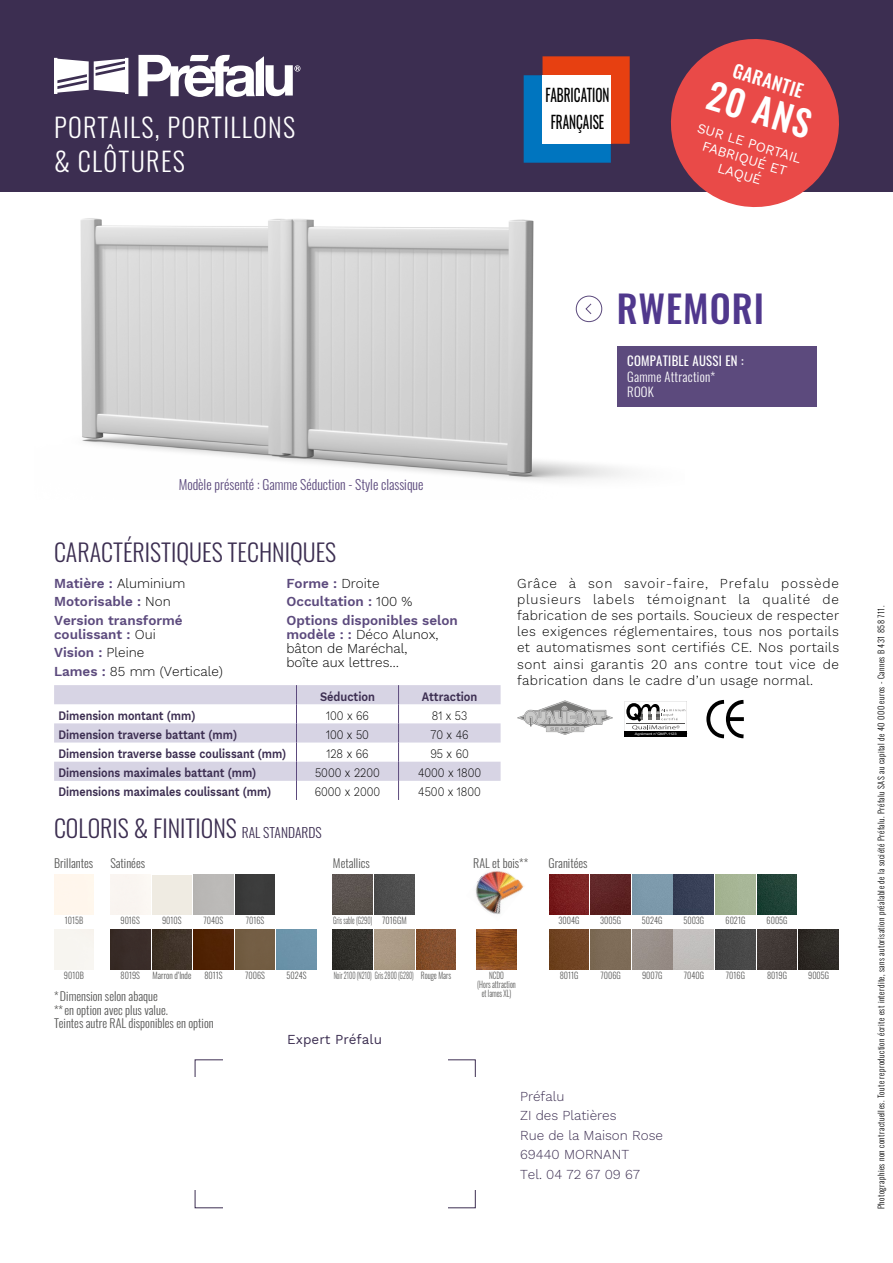
<style>
.page{position:relative;width:893px;height:1263px;background:#fff}
.page>*{position:absolute;margin:0;border:0;box-sizing:border-box;transform-origin:0 0}
.t1{font:500 37.5px "Oswald";letter-spacing:.025em;color:#50388d}
.t2{font:500 36px "Oswald";color:#fff}
.t3{font:300 26.25px/34.2px "Oswald";letter-spacing:.05em;color:#fff}
.t4{font:300 24px "Oswald";color:#3c2e51}
.t5{font:500 18px "Oswald";color:#fff}
.t6{font:17.1px/26.4px "Oswald";color:#000;text-align:center;scale:.77 1}
.t7{font:300 13.5px/16.2px "Work Sans";letter-spacing:.025em;color:#000;text-align:justify}
.t8{font:600 13.5px/18.5px "Work Sans";color:#5c4a7d}
.t9{font:300 13.5px/19.5px "Work Sans";color:#3c2e51}
.t10{font:300 13.5px/14.2px "Work Sans";color:#000}
.t11{font:300 13.5px "Oswald";color:#5c4a7d}
.t12{font:13.5px/16.2px "Work Sans";color:#fff;text-align:center}
.t13{font:13.5px "Work Sans";color:#3c2e51}
.t14{font:600 12.75px "Work Sans";color:#3c2e51;scale:.85 1}
.t15{font:300 12.75px "Work Sans";color:#000;scale:.87 1}
.t16{font:300 12.75px/15.8px "Oswald";letter-spacing:.02em;color:#fff}
.t17{font:600 12.75px "Work Sans";color:#3c2e51;scale:.87 1}
.t18{font:12.75px "Oswald";letter-spacing:.02em;color:#fff}
.t19{font:300 12px/13.5px "Oswald";color:#575756}
.t20{font:300 9px "Oswald";color:#575756;scale:.92 1}
.t21{font:300 9px/9px "Oswald";color:#575756;text-align:center;scale:.79 1}
.t22{font:300 9px "Oswald";color:#575756;scale:.69 1}
.t23{font:300 9px "Oswald";color:#575756;scale:.71 1}
.t24{font:300 9px "Oswald";color:#575756;scale:.83 1}
.t25{font:300 8.25px "Oswald";letter-spacing:.05em;color:#000}
.t26{font:3.3px "Arial";letter-spacing:-.005em;color:#fff;scale:1.25 1}
.s1{font-weight:300;color:#000}
.s2{font-weight:600;color:#5c4a7d}
.s3{font-size:13.5px}
</style>
<div class="page">
<div style="left:0;top:0;width:893px;height:191px;background:#3c2e51"></div>
<svg style="left:54px;top:58px;width:74px;height:36px"></svg>
<svg style="left:138px;top:55px;width:162px;height:42px"></svg>
<svg style="left:524px;top:56px;width:106px;height:107px;background:#6d5464"></svg>
<div style="left:542px;top:75px;width:69px;height:69px;background:#fff"></div>
<svg style="left:664px;top:39px;width:182px;height:169px"></svg>
<div style="left:277px;top:930px;width:39px;height:39px;background:#6d93aa"></div>
<div style="left:110px;top:930px;width:40px;height:39px;background:#392c29"></div>
<img style="left:152px;top:930px;width:40px;height:39px">
<div style="left:194px;top:930px;width:39px;height:39px;background:#502204"></div>
<div style="left:152px;top:875px;width:40px;height:40px;background:#efebe2"></div>
<div style="left:235px;top:875px;width:40px;height:40px;background:#3b3b3b"></div>
<div style="left:235px;top:930px;width:40px;height:39px;background:#735d43"></div>
<div style="left:375px;top:875px;width:39px;height:40px;background:#4e4e4e"></div>
<img style="left:333px;top:875px;width:40px;height:40px">
<img style="left:333px;top:930px;width:40px;height:39px">
<img style="left:416px;top:930px;width:40px;height:39px">
<img style="left:475px;top:870px;width:49px;height:45px">
<img style="left:477px;top:930px;width:39px;height:39px">
<img style="left:757px;top:875px;width:40px;height:40px">
<img style="left:549px;top:875px;width:40px;height:40px">
<img style="left:549px;top:930px;width:40px;height:39px">
<div style="left:674px;top:875px;width:40px;height:40px;background:#374057"></div>
<img style="left:591px;top:875px;width:81px;height:40px">
<div style="left:716px;top:930px;width:39px;height:39px;background:#474747"></div>
<img style="left:799px;top:930px;width:39px;height:39px">
<img style="left:591px;top:930px;width:81px;height:39px">
<div style="left:757px;top:930px;width:40px;height:39px;background:#403835"></div>
<svg style="left:706px;top:700px;width:38px;height:38px"></svg>
<svg style="left:625px;top:701px;width:62px;height:31px"></svg>
<div style="left:625px;top:732px;width:62px;height:5px;background:#000"></div>
<img style="left:517px;top:700px;width:95px;height:35px">
<img style="left:80px;top:207px;width:605px;height:274px">
<svg style="left:585px;top:303px;width:7px;height:12px"></svg>
<div style="left:576px;top:296px;width:26px;height:26px;border:1px solid #5c4a7d;border-radius:50%"></div>
<div style="left:617px;top:346px;width:199px;height:60px;background:#5c4a7d"></div>
<svg style="left:54px;top:685px;width:447px;height:115px"></svg>
<h3 class="t3" style="left:54px;top:107px;width:243px">PORTAILS, PORTILLONS &amp; CLÔTURES</h3>
<p class="t6" style="left:545px;top:81px;width:85px">FABRICATION<br>FRANÇAISE</p>
<h3 class="t5" style="left:738px;top:55px;width:74px;rotate:17deg">GARANTIE</h3>
<h2 class="t2" style="left:718px;top:64px;width:108px;rotate:17deg">20 ANS</h2>
<p class="t12" style="left:700px;top:119px;width:110px;rotate:17deg">SUR LE PORTAIL<br>FABRIQUÉ ET<br>LAQUÉ</p>
<h1 class="t1" style="left:617px;top:275px;width:149px">RWEMORI</h1>
<p class="t11" style="left:179px;top:473px;width:246px">Modèle présenté : Gamme Séduction - Style classique</p>
<h3 class="t4" style="left:54px;top:531px;width:284px">CARACTÉRISTIQUES TECHNIQUES</h3>
<p class="t8" style="left:54px;top:573px;width:133px">Matière : <span class="s1">Aluminium<br></span>Motorisable : <span class="s1">Non<br></span>Version transformé</p>
<p class="t8" style="left:54px;top:624px;width:171px">coulissant : <span class="s1">Oui<br></span>Vision : <span class="s1">Pleine<br></span>Lames : <span class="s1">85 mm (Verticale)</span></p>
<p class="t8" style="left:286px;top:573px;width:173px">Forme : <span class="s1">Droite<br></span>Occultation : <span class="s1">100 %<br></span>Options disponibles selon</p>
<p class="t10" style="left:286px;top:627px;width:154px"><span class="s2">modèle : :</span> Déco Alunox, bâton de Maréchal, boîte aux lettres…</p>
<p class="t17" style="left:320px;top:687px;width:65px">Séduction</p>
<p class="t17" style="left:422px;top:687px;width:66px">Attraction</p>
<p class="t14" style="left:58px;top:706px;width:163px">Dimension montant (mm)</p>
<p class="t15" style="left:326px;top:706px;width:51px">100 x 66</p>
<p class="t15" style="left:432px;top:706px;width:42px">81 x 53</p>
<p class="t14" style="left:58px;top:725px;width:212px">Dimension traverse battant (mm)</p>
<p class="t15" style="left:326px;top:725px;width:51px">100 x 50</p>
<p class="t15" style="left:431px;top:725px;width:45px">70 x 46</p>
<p class="t14" style="left:58px;top:744px;width:270px">Dimension traverse basse coulissant (mm)</p>
<p class="t15" style="left:326px;top:744px;width:50px">128 x 66</p>
<p class="t15" style="left:430px;top:744px;width:46px">95 x 60</p>
<p class="t14" style="left:58px;top:763px;width:234px">Dimensions maximales battant (mm)</p>
<p class="t15" style="left:315px;top:763px;width:76px">5000 x 2200</p>
<p class="t15" style="left:418px;top:763px;width:74px">4000 x 1800</p>
<p class="t14" style="left:58px;top:782px;width:252px">Dimensions maximales coulissant (mm)</p>
<p class="t15" style="left:315px;top:782px;width:77px">6000 x 2000</p>
<p class="t15" style="left:418px;top:782px;width:73px">4500 x 1800</p>
<p class="t18" style="left:627px;top:349px;width:118px">COMPATIBLE AUSSI EN :</p>
<p class="t16" style="left:627px;top:367px;width:90px">Gamme Attraction*<br>ROOK</p>
<p class="t7" style="left:517px;top:574px;width:324px">Grâce à son savoir-faire, Prefalu possède plusieurs labels témoignant la qualité de fabrication de ses portails. Soucieux de respecter les exigences réglementaires, tous nos portails et automatismes sont certifiés CE. Nos portails sont ainsi garantis 20 ans contre tout vice de fabrication dans le cadre d’un usage normal.</p>
<p class="t26" style="left:635px;top:732px;width:35px">Agrément n°QMP-1123</p>
<h3 class="t4" style="left:54px;top:807px;width:269px">COLORIS &amp; FINITIONS <span class="s3">RAL STANDARDS</span></h3>
<p class="t19" style="left:54px;top:855px;width:41px">Brillantes</p>
<p class="t19" style="left:110px;top:855px;width:36px">Satinées</p>
<p class="t19" style="left:333px;top:855px;width:38px">Metallics</p>
<p class="t19" style="left:473px;top:855px;width:56px">RAL et bois**</p>
<p class="t19" style="left:548px;top:855px;width:41px">Granitées</p>
<p class="t20" style="left:65px;top:913px;width:22px">1015B</p>
<p class="t20" style="left:121px;top:913px;width:23px">9016S</p>
<p class="t20" style="left:162px;top:913px;width:23px">9010S</p>
<p class="t20" style="left:204px;top:913px;width:23px">7040S</p>
<p class="t20" style="left:246px;top:913px;width:22px">7016S</p>
<p class="t20" style="left:382px;top:913px;width:28px">7016GM</p>
<p class="t20" style="left:559px;top:913px;width:24px">3004G</p>
<p class="t23" style="left:333px;top:913px;width:57px">Gris sable (G290)</p>
<p class="t20" style="left:600px;top:913px;width:24px">3005G</p>
<p class="t20" style="left:642px;top:913px;width:24px">5024G</p>
<p class="t20" style="left:64px;top:967px;width:23px">9010B</p>
<p class="t20" style="left:121px;top:967px;width:23px">8019S</p>
<p class="t20" style="left:204px;top:967px;width:21px">8011S</p>
<p class="t22" style="left:334px;top:967px;width:118px">Noir 2100 (N210) Gris 2800 (G280)</p>
<p class="t20" style="left:560px;top:967px;width:22px">8011G</p>
<p class="t20" style="left:153px;top:967px;width:44px">Marron d’Inde</p>
<p class="t20" style="left:245px;top:967px;width:23px">7006S</p>
<p class="t20" style="left:600px;top:967px;width:24px">7006G</p>
<p class="t20" style="left:287px;top:967px;width:23px">5024S</p>
<p class="t24" style="left:421px;top:967px;width:38px">Rouge Mars</p>
<p class="t21" style="left:489px;top:970px;width:20px">NCDO</p>
<p class="t20" style="left:642px;top:967px;width:23px">9007G</p>
<p class="t21" style="left:477px;top:979px;width:50px">(Hors attraction et lames XL)</p>
<p class="t19" style="left:54px;top:988px;width:161px">*Dimension selon abaque<br>**en option avec plus value.<br>Teintes autre RAL disponibles en option</p>
<p class="t13" style="left:287px;top:1029px;width:96px">Expert Préfalu</p>
<p class="t9" style="left:520px;top:1086px;width:144px">Préfalu<br>ZI des Platières<br>Rue de la Maison Rose<br>69440 MORNANT<br>Tel. 04 72 67 09 67</p>
<p class="t20" style="left:683px;top:913px;width:24px">5003G</p>
<p class="t20" style="left:684px;top:967px;width:23px">7040G</p>
<p class="t20" style="left:726px;top:913px;width:23px">6021G</p>
<p class="t20" style="left:726px;top:967px;width:22px">7016G</p>
<p class="t20" style="left:767px;top:913px;width:24px">6005G</p>
<p class="t20" style="left:767px;top:967px;width:23px">8019G</p>
<p class="t20" style="left:808px;top:967px;width:24px">9005G</p>
<p class="t25" style="left:874px;top:1209px;width:605px;rotate:-90deg">Photographies non contractuelles. Toute reproduction écrite est interdite, sans autorisation préalable de la société Préfalu. Préfalu SAS au capital de 40 000 euros - Cannes B 431 858 711.</p>
</div>
